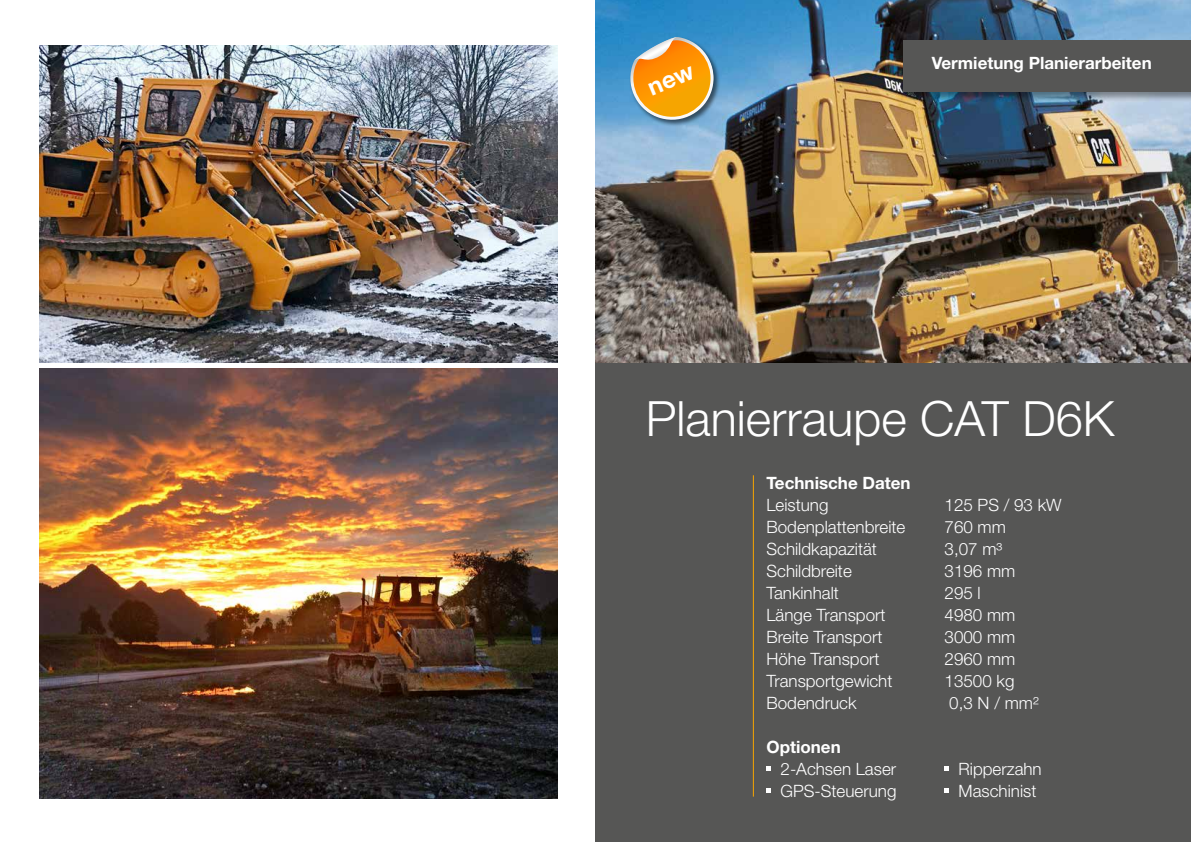
<style>
.page{position:relative;width:1191px;height:842px;background:#fff}
.page>*{position:absolute;margin:0;border:0;box-sizing:border-box;transform-origin:0 0}
.t1{font:300 48.7px "Helvetica Neue";color:#fff}
.t2{font:300 17px/22px "Helvetica Neue";color:#fff}
.t3{font:700 17px "Helvetica Neue";color:#fff}
</style>
<div class="page">
<div style="left:595px;top:350px;width:596px;height:492px;background:#565655"></div>
<img style="left:595px;top:0;width:596px;height:363px">
<img style="left:40px;top:369px;width:517px;height:429px">
<img style="left:40px;top:45px;width:517px;height:318px">
<svg style="left:766px;top:766px;width:5px;height:5px"></svg>
<svg style="left:766px;top:788px;width:5px;height:5px"></svg>
<hr style="left:753px;top:475px;width:1px;height:322px;background:#f7a500">
<div style="left:903px;top:40px;width:288px;height:62px;background:#000;opacity:.4"></div>
<div style="left:903px;top:40px;width:288px;height:51px;background:#565655"></div>
<svg style="left:944px;top:766px;width:5px;height:5px"></svg>
<svg style="left:944px;top:788px;width:5px;height:5px"></svg>
<div style="left:629px;top:36px;width:91px;height:91px;background:#000;opacity:.55"></div>
<svg style="left:625px;top:37px;width:93px;height:87px;background:#bc9e5e"></svg>
<p class="t3" style="left:931px;top:52px;width:221px">Vermietung Planierarbeiten</p>
<h1 class="t1" style="left:646px;top:389px;width:470px">Planierraupe CAT D6K</h1>
<p class="t3" style="left:766px;top:472px;width:146px">Technische Daten</p>
<p class="t2" style="left:766px;top:493px;width:64px">Leistung</p>
<p class="t2" style="left:944px;top:493px;width:119px">125 PS / 93 kW</p>
<p class="t2" style="left:766px;top:515px;width:140px">Bodenplattenbreite</p>
<p class="t2" style="left:944px;top:515px;width:63px">760 mm</p>
<p class="t2" style="left:766px;top:537px;width:112px">Schildkapazität</p>
<p class="t2" style="left:944px;top:537px;width:59px">3,07 m³</p>
<p class="t2" style="left:766px;top:559px;width:87px">Schildbreite</p>
<p class="t2" style="left:944px;top:559px;width:72px">3196 mm</p>
<p class="t2" style="left:766px;top:581px;width:74px">Tankinhalt</p>
<p class="t2" style="left:944px;top:581px;width:38px">295 l</p>
<p class="t2" style="left:766px;top:603px;width:121px">Länge Transport</p>
<p class="t2" style="left:944px;top:603px;width:72px">4980 mm</p>
<p class="t2" style="left:766px;top:625px;width:117px">Breite Transport</p>
<p class="t2" style="left:944px;top:625px;width:72px">3000 mm</p>
<p class="t2" style="left:766px;top:647px;width:115px">Höhe Transport</p>
<p class="t2" style="left:944px;top:647px;width:72px">2960 mm</p>
<p class="t2" style="left:766px;top:669px;width:127px">Transportgewicht</p>
<p class="t2" style="left:944px;top:669px;width:71px">13500 kg</p>
<p class="t2" style="left:766px;top:691px;width:92px">Bodendruck</p>
<p class="t2" style="left:949px;top:691px;width:91px">0,3 N / mm²</p>
<p class="t3" style="left:766px;top:736px;width:76px">Optionen</p>
<p class="t2" style="left:780px;top:757px;width:117px">2-Achsen Laser<br>GPS-Steuerung</p>
<p class="t2" style="left:958px;top:757px;width:85px">Ripperzahn<br>Maschinist</p>
</div>
